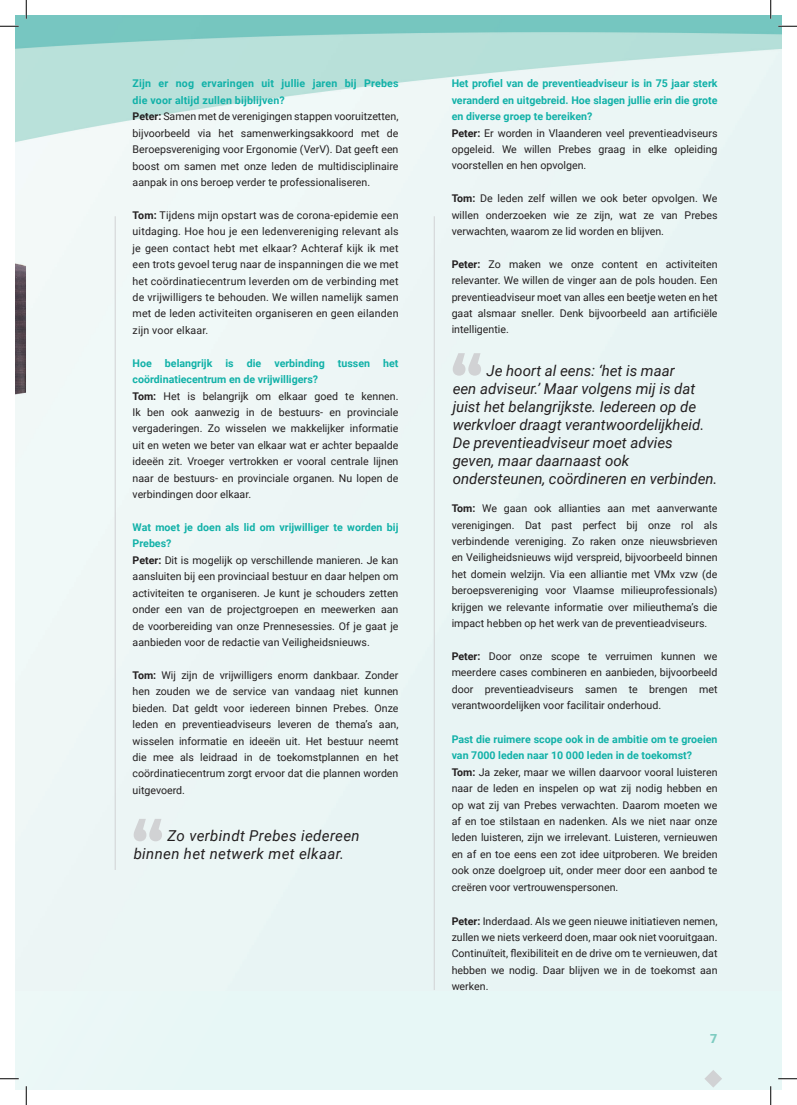
<style>
.page{position:relative;width:797px;height:1105px;background:#fff}
.page>*{position:absolute;margin:0;border:0;box-sizing:border-box;transform-origin:0 0}
.t1{font:italic 15px/18px "Roboto";color:#231f20}
.t2{font:italic 15px/18px "Roboto";letter-spacing:.025em;color:#231f20}
.t3{font:900 12.5px "Roboto";color:#7eccc1}
.t4{font:10.62px/16.4px "Roboto";color:#231f20;text-align:justify}
.t5{font:700 10.62px/16.4px "Roboto";color:#11b1a8}
.s1{font-weight:700;color:#11b1a8}
.s2{font-weight:700}
.s3{color:#231f20}
.s4{font-weight:400;color:#231f20}
</style>
<div class="page">
<div style="left:16px;top:16px;width:765px;height:1073px;background:#e7f7f6"></div>
<img style="left:16px;top:16px;width:765px;height:974px">
<svg style="left:704px;top:1070px;width:18px;height:17px"></svg>
<svg style="left:134px;top:819px;width:28px;height:22px"></svg>
<svg style="left:453px;top:353px;width:28px;height:23px"></svg>
<hr style="left:115px;top:216px;width:1px;height:654px;background:#d1d2d4">
<hr style="left:434px;top:216px;width:1px;height:774px;background:#d1d2d4">
<svg style="left:0;top:25px;width:19px;height:2px"></svg>
<svg style="left:778px;top:25px;width:19px;height:2px"></svg>
<svg style="left:0;top:1078px;width:19px;height:1px"></svg>
<svg style="left:778px;top:1078px;width:19px;height:1px"></svg>
<svg style="left:25px;top:0;width:2px;height:19px"></svg>
<svg style="left:25px;top:1086px;width:2px;height:19px"></svg>
<svg style="left:770px;top:0;width:1px;height:19px"></svg>
<svg style="left:770px;top:1086px;width:1px;height:19px"></svg>
<p class="t4" style="left:133px;top:75px;width:267px;text-align:left"><span class="s1">Zijn er nog ervaringen uit jullie jaren bij Prebes die voor altijd zullen bijblijven?<br></span><span class="s2">Peter:</span> Samen met de verenigingen stappen vooruitzetten, bijvoorbeeld via het samenwerkingsakkoord met de Beroepsvereniging voor Ergonomie (VerV). Dat geeft een boost om samen met onze leden de multidisciplinaire aanpak in ons beroep verder te professionaliseren.</p>
<p class="t4" style="left:133px;top:206px;width:267px"><span class="s2">Tom:</span> Tijdens mijn opstart was de corona-epidemie een uitdaging. Hoe hou je een ledenvereniging relevant als je geen contact hebt met elkaar? Achteraf kijk ik met een trots gevoel terug naar de inspanningen die we met het coördinatiecentrum leverden om de verbinding met de vrijwilligers te behouden. We willen namelijk samen met de leden activiteiten organiseren en geen eilanden zijn voor elkaar.</p>
<p class="t4" style="left:133px;top:354px;width:267px;text-align:left"><span class="s1">Hoe belangrijk is die verbinding tussen het coördinatiecentrum en de vrijwilligers?<br></span><span class="s2">Tom:</span> Het is belangrijk om elkaar goed te kennen.<br>Ik ben ook aanwezig in de bestuurs- en provinciale vergaderingen. Zo wisselen we makkelijker informatie uit en weten we beter van elkaar wat er achter bepaalde ideeën zit. Vroeger vertrokken er vooral centrale lijnen naar de bestuurs- en provinciale organen. Nu lopen de verbindingen door elkaar.</p>
<p class="t4" style="left:133px;top:519px;width:267px;text-align:left"><span class="s1">Wat moet je doen als lid om vrijwilliger te worden bij Prebes?<br></span><span class="s2">Peter:</span> Dit is mogelijk op verschillende manieren. Je kan aansluiten bij een provinciaal bestuur en daar helpen om activiteiten te organiseren. Je kunt je schouders zetten onder een van de projectgroepen en meewerken aan de voorbereiding van onze Prennesessies. Of je gaat je aanbieden voor de redactie van Veiligheidsnieuws.</p>
<p class="t4" style="left:133px;top:666px;width:267px"><span class="s2">Tom:</span> Wij zijn de vrijwilligers enorm dankbaar. Zonder hen zouden we de service van vandaag niet kunnen bieden. Dat geldt voor iedereen binnen Prebes. Onze leden en preventieadviseurs leveren de thema’s aan, wisselen informatie en ideeën uit. Het bestuur neemt die mee als leidraad in de toekomstplannen en het coördinatiecentrum zorgt ervoor dat die plannen worden uitgevoerd.</p>
<h1 class="t2" style="left:134px;top:826px;width:227px;text-indent:34px">Zo verbindt Prebes iedereen binnen het netwerk met elkaar.</h1>
<p class="t5" style="left:451px;top:75px;width:267px">Het profiel van de preventieadviseur is in 75 jaar sterk veranderd en uitgebreid. Hoe slagen jullie erin die grote en diverse groep te bereiken?<br><span class="s3">Peter:</span> <span class="s4">Er worden in Vlaanderen veel preventieadviseurs opgeleid. We willen Prebes graag in elke opleiding voorstellen en hen opvolgen.</span></p>
<p class="t4" style="left:451px;top:190px;width:267px"><span class="s2">Tom:</span> De leden zelf willen we ook beter opvolgen. We willen onderzoeken wie ze zijn, wat ze van Prebes verwachten, waarom ze lid worden en blijven.</p>
<p class="t4" style="left:451px;top:255px;width:267px"><span class="s2">Peter:</span> Zo maken we onze content en activiteiten relevanter. We willen de vinger aan de pols houden. Een preventieadviseur moet van alles een beetje weten en het gaat alsmaar sneller. Denk bijvoorbeeld aan artificiële intelligentie.</p>
<p class="t1" style="left:453px;top:361px;width:266px;text-indent:34px">Je hoort al eens: ‘het is maar<br>een adviseur.’ Maar volgens mij is dat juist het belangrijkste. Iedereen op de werkvloer draagt verantwoordelijkheid.<br>De preventieadviseur moet advies geven, maar daarnaast ook ondersteunen, coördineren en verbinden.</p>
<p class="t4" style="left:451px;top:500px;width:267px"><span class="s2">Tom:</span> We gaan ook allianties aan met aanverwante verenigingen. Dat past perfect bij onze rol als verbindende vereniging. Zo raken onze nieuwsbrieven en Veiligheidsnieuws wijd verspreid, bijvoorbeeld binnen het domein welzijn. Via een alliantie met VMx vzw (de beroepsvereniging voor Vlaamse milieuprofessionals) krijgen we relevante informatie over milieuthema’s die impact hebben op het werk van de preventieadviseurs.</p>
<p class="t4" style="left:451px;top:647px;width:267px"><span class="s2">Peter:</span> Door onze scope te verruimen kunnen we meerdere cases combineren en aanbieden, bijvoorbeeld door preventieadviseurs samen te brengen met verantwoordelijken voor facilitair onderhoud.</p>
<p class="t4" style="left:451px;top:731px;width:267px;text-align:left"><span class="s1">Past die ruimere scope ook in de ambitie om te groeien van 7000 leden naar 10 000 leden in de toekomst?<br></span><span class="s2">Tom:</span> Ja zeker, maar we willen daarvoor vooral luisteren naar de leden en inspelen op wat zij nodig hebben en op wat zij van Prebes verwachten. Daarom moeten we af en toe stilstaan en nadenken. Als we niet naar onze leden luisteren, zijn we irrelevant. Luisteren, vernieuwen en af en toe eens een zot idee uitproberen. We breiden ook onze doelgroep uit, onder meer door een aanbod te creëren voor vertrouwenspersonen.</p>
<p class="t4" style="left:451px;top:912px;width:267px"><span class="s2">Peter:</span> Inderdaad. Als we geen nieuwe initiatieven nemen, zullen we niets verkeerd doen, maar ook niet vooruitgaan.<br>Continuïteit, flexibiliteit en de drive om te vernieuwen, dat hebben we nodig. Daar blijven we in de toekomst aan werken.</p>
<p class="t3" style="left:710px;top:1030px;width:9px">7</p>
</div>
